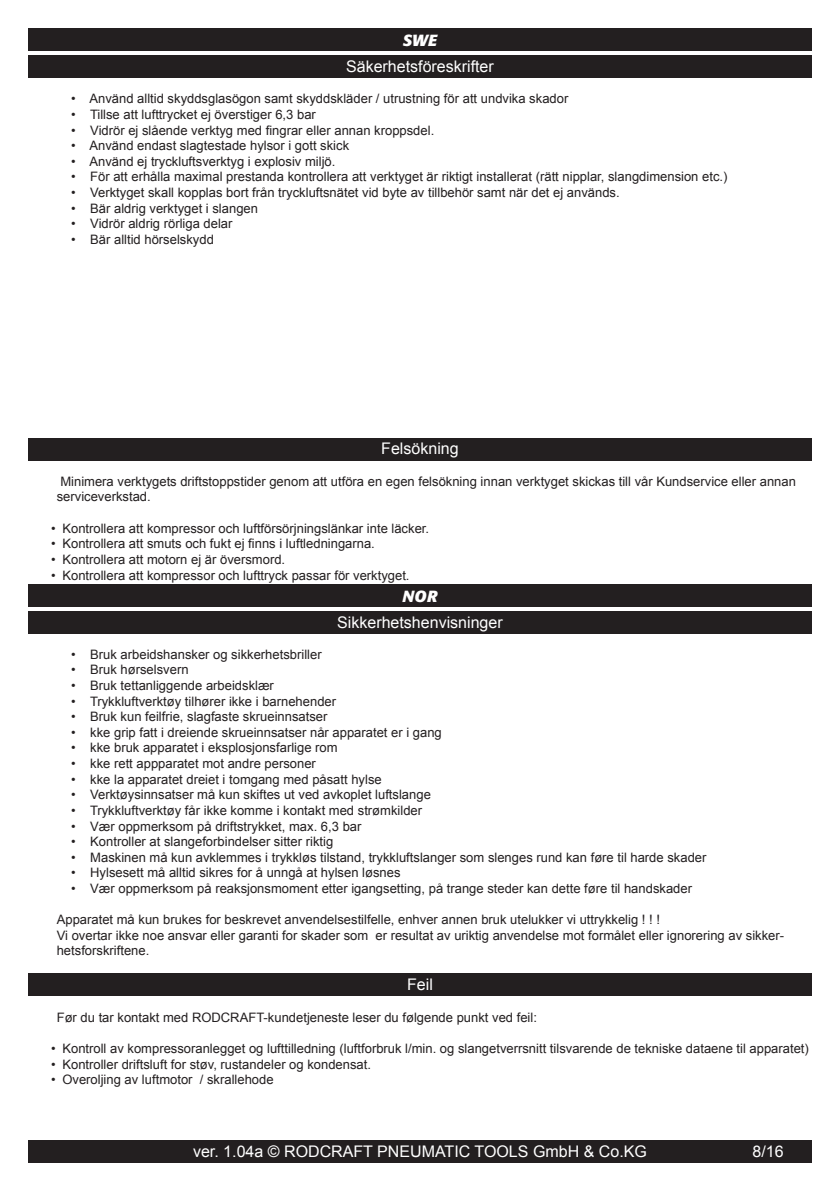
<style>
.page{position:relative;width:840px;height:1191px;background:#fff}
.page>*{position:absolute;margin:0;border:0;box-sizing:border-box;transform-origin:0 0}
.t1{font:16px "Arial";color:#fff}
.t2{font:italic 700 16px "Formata";letter-spacing:.02em;color:#fff}
.t3{font:13px/15.6px "Arial";color:#231f20}
</style>
<div class="page">
<div style="left:28px;top:28px;width:783px;height:23px;background:#231f20"></div>
<div style="left:28px;top:1140px;width:783px;height:22px;background:#231f20"></div>
<div style="left:28px;top:584px;width:783px;height:23px;background:#231f20"></div>
<div style="left:28px;top:438px;width:783px;height:23px;background:#231f20"></div>
<div style="left:28px;top:55px;width:783px;height:23px;background:#231f20"></div>
<div style="left:28px;top:973px;width:783px;height:22px;background:#231f20"></div>
<div style="left:28px;top:611px;width:783px;height:23px;background:#231f20"></div>
<p class="t2" style="left:402px;top:30px;width:36px">SWE</p>
<p class="t1" style="left:346px;top:56px;width:149px">Säkerhetsföreskrifter</p>
<p class="t3" style="left:71px;top:91px;width:498px">• Använd alltid skyddsglasögon samt skyddskläder / utrustning för att undvika skador</p>
<p class="t3" style="left:71px;top:107px;width:246px">• Tillse att lufttrycket ej överstiger 6,3 bar</p>
<p class="t3" style="left:71px;top:122px;width:364px">• Vidrör ej slående verktyg med fingrar eller annan kroppsdel.</p>
<p class="t3" style="left:71px;top:138px;width:279px">• Använd endast slagtestade hylsor i gott skick</p>
<p class="t3" style="left:71px;top:153px;width:265px">• Använd ej tryckluftsverktyg i explosiv miljö.</p>
<p class="t3" style="left:71px;top:169px;width:657px">• För att erhålla maximal prestanda kontrollera att verktyget är riktigt installerat (rätt nipplar, slangdimension etc.)</p>
<p class="t3" style="left:71px;top:185px;width:549px">• Verktyget skall kopplas bort från tryckluftsnätet vid byte av tillbehör samt när det ej används.</p>
<p class="t3" style="left:71px;top:200px;width:188px">• Bär aldrig verktyget i slangen</p>
<p class="t3" style="left:71px;top:216px;width:163px">• Vidrör aldrig rörliga delar</p>
<p class="t3" style="left:71px;top:231px;width:144px">• Bär alltid hörselskydd</p>
<p class="t1" style="left:381px;top:437px;width:79px">Felsökning</p>
<p class="t3" style="left:57px;top:473px;width:740px">Minimera verktygets driftstoppstider genom att utföra en egen felsökning innan verktyget skickas till vår Kundservice eller annan serviceverkstad.</p>
<p class="t3" style="left:62px;top:520px;width:368px">Kontrollera att kompressor och luftförsörjningslänkar inte läcker.<br>Kontrollera att smuts och fukt ej finns i luftledningarna.<br>Kontrollera att motorn ej är översmord.<br>Kontrollera att kompressor och lufttryck passar för verktyget.</p>
<p class="t3" style="left:51px;top:520px;width:6px;text-align:justify">• • • •</p>
<p class="t2" style="left:402px;top:586px;width:36px">NOR</p>
<p class="t1" style="left:337px;top:612px;width:167px">Sikkerhetshenvisninger</p>
<p class="t3" style="left:71px;top:646px;width:252px">• Bruk arbeidshansker og sikkerhetsbriller</p>
<p class="t3" style="left:71px;top:662px;width:119px">• Bruk hørselsvern</p>
<p class="t3" style="left:71px;top:678px;width:204px">• Bruk tettanliggende arbeidsklær</p>
<p class="t3" style="left:71px;top:693px;width:266px">• Trykkluftverktøy tilhører ikke i barnehender</p>
<p class="t3" style="left:71px;top:709px;width:257px">• Bruk kun feilfrie, slagfaste skrueinnsatser</p>
<p class="t3" style="left:71px;top:724px;width:372px">• kke grip fatt i dreiende skrueinnsatser når apparatet er i gang</p>
<p class="t3" style="left:71px;top:740px;width:268px">• kke bruk apparatet i eksplosjonsfarlige rom</p>
<p class="t3" style="left:71px;top:756px;width:246px">• kke rett appparatet mot andre personer</p>
<p class="t3" style="left:71px;top:771px;width:312px">• kke la apparatet dreiet i tomgang med påsatt hylse</p>
<p class="t3" style="left:71px;top:787px;width:361px">• Verktøysinnsatser må kun skiftes ut ved avkoplet luftslange</p>
<p class="t3" style="left:71px;top:802px;width:352px">• Trykkluftverktøy får ikke komme i kontakt med strømkilder</p>
<p class="t3" style="left:71px;top:818px;width:291px">• Vær oppmerksom på driftstrykket, max. 6,3 bar</p>
<p class="t3" style="left:71px;top:834px;width:263px">• Kontroller at slangeforbindelser sitter riktig</p>
<p class="t3" style="left:71px;top:849px;width:636px">• Maskinen må kun avklemmes i trykkløs tilstand, trykkluftslanger som slenges rund kan føre til harde skader</p>
<p class="t3" style="left:71px;top:865px;width:330px">• Hylsesett må alltid sikres for å unngå at hylsen løsnes</p>
<p class="t3" style="left:71px;top:880px;width:622px">• Vær oppmerksom på reaksjonsmoment etter igangsetting, på trange steder kan dette føre til handskader</p>
<p class="t3" style="left:57px;top:912px;width:728px">Apparatet må kun brukes for beskrevet anvendelsestilfelle, enhver annen bruk utelukker vi uttrykkelig ! ! !<br>Vi overtar ikke noe ansvar eller garanti for skader som er resultat av uriktig anvendelse mot formålet eller ignorering av sikker&shy;hetsforskriftene.</p>
<p class="t1" style="left:407px;top:974px;width:27px">Feil</p>
<p class="t3" style="left:57px;top:1009px;width:481px">Før du tar kontakt med RODCRAFT-kundetjeneste leser du følgende punkt ved feil:</p>
<p class="t3" style="left:62px;top:1040px;width:747px">Kontroll av kompressoranlegget og lufttilledning (luftforbruk l/min. og slangetverrsnitt tilsvarende de tekniske dataene til apparatet)<br>Kontroller driftsluft for støv, rustandeler og kondensat.<br>Overoljing av luftmotor / skrallehode</p>
<p class="t3" style="left:51px;top:1040px;width:6px;text-align:justify">• • •</p>
<p class="t1" style="left:193px;top:1141px;width:455px">ver. 1.04a © RODCRAFT PNEUMATIC TOOLS GmbH &amp; Co.KG</p>
<p class="t1" style="left:761px;top:1141px;width:24px">/16</p>
</div>
